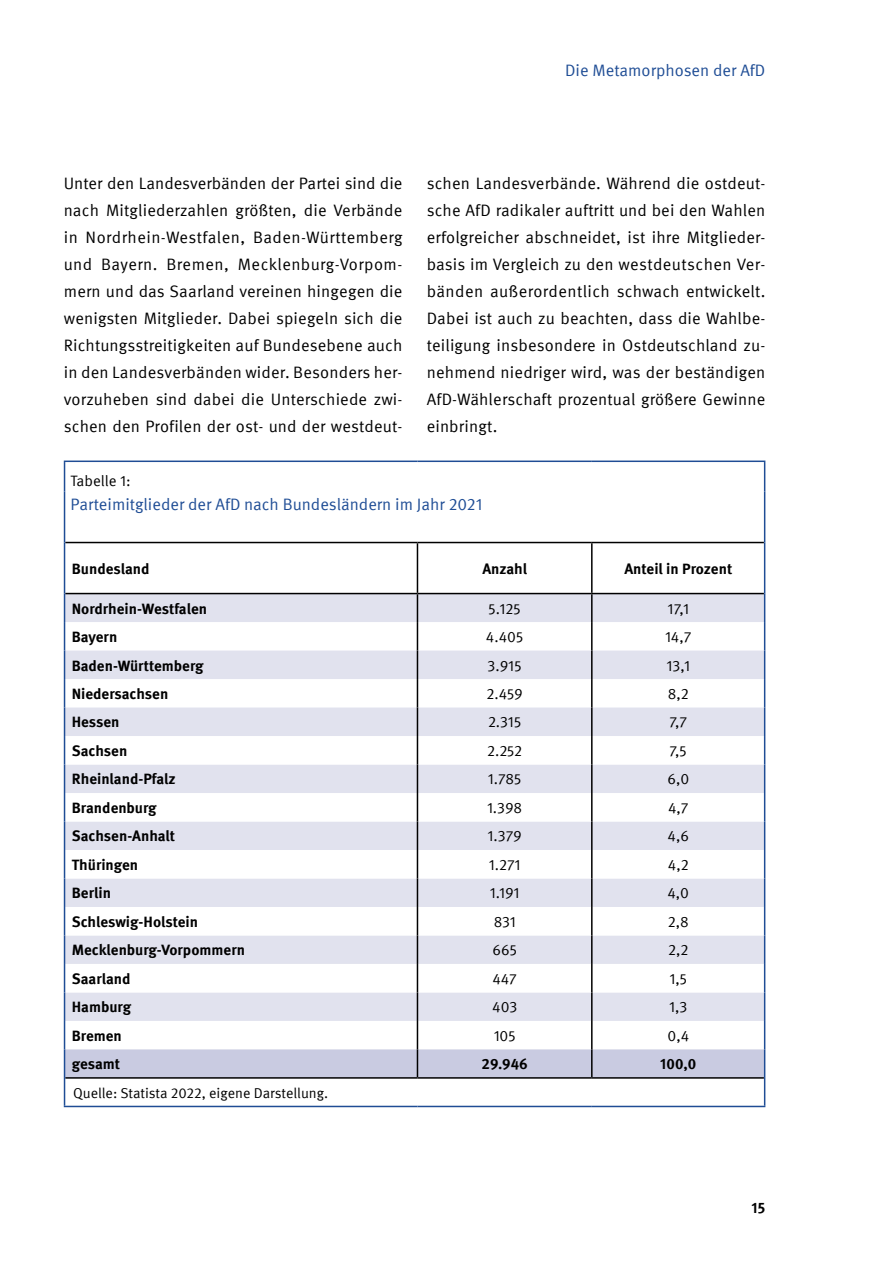
<style>
.page{position:relative;width:893px;height:1263px;background:#fff}
.page>*{position:absolute;margin:0;border:0;box-sizing:border-box;transform-origin:0 0}
.t1{font:16.5px/27px "Meta IGM";letter-spacing:.01em;color:#000;text-align:justify}
.t2{font:16.5px "Meta IGM";color:#1f4d95}
.t3{font:700 15px "Meta IGM";color:#000}
.t4{font:15px "Meta IGM";color:#000}
.t5{font:14.25px "Meta IGM";color:#000}
</style>
<div class="page">
<hr style="left:417px;top:543px;width:1px;height:50px;background:#000">
<hr style="left:591px;top:543px;width:2px;height:50px;background:#000">
<hr style="left:65px;top:542px;width:352px;height:1px;background:#000">
<hr style="left:417px;top:542px;width:175px;height:1px;background:#000">
<hr style="left:592px;top:542px;width:172px;height:1px;background:#000">
<hr style="left:64px;top:460px;width:353px;height:2px;background:#1f4d95">
<svg style="left:64px;top:462px;width:1px;height:29px"></svg>
<hr style="left:417px;top:460px;width:175px;height:2px;background:#1f4d95">
<hr style="left:592px;top:460px;width:173px;height:2px;background:#1f4d95">
<svg style="left:764px;top:462px;width:1px;height:29px"></svg>
<hr style="left:64px;top:491px;width:1px;height:51px;background:#1f4d95">
<hr style="left:764px;top:491px;width:1px;height:51px;background:#1f4d95">
<hr style="left:64px;top:542px;width:1px;height:51px;background:#1f4d95">
<hr style="left:764px;top:542px;width:1px;height:51px;background:#1f4d95">
<svg style="left:64px;top:593px;width:701px;height:513px"></svg>
<hr style="left:64px;top:1106px;width:353px;height:1px;background:#1f4d95">
<hr style="left:417px;top:1106px;width:175px;height:1px;background:#1f4d95">
<hr style="left:592px;top:1106px;width:173px;height:1px;background:#1f4d95">
<p class="t2" style="left:565px;top:58px;width:202px">Die Metamorphosen der AfD</p>
<p class="t1" style="left:64px;top:169px;width:340px">Unter den Landesverbänden der Partei sind die nach Mitgliederzahlen größten, die Verbände in Nordrhein-Westfalen, Baden-Württemberg und Bayern. Bremen, Mecklenburg-Vorpom&shy;mern und das Saarland vereinen hingegen die wenigsten Mitglieder. Dabei spiegeln sich die Richtungsstreitigkeiten auf Bundesebene auch in den Landesverbänden wider. Besonders her&shy;vorzuheben sind dabei die Unterschiede zwi&shy;schen den Profilen der ost- und der westdeut-</p>
<p class="t1" style="left:427px;top:169px;width:340px">schen Landesverbände. Während die ostdeut&shy;sche AfD radikaler auftritt und bei den Wahlen erfolgreicher abschneidet, ist ihre Mitglieder&shy;basis im Vergleich zu den westdeutschen Ver&shy;bänden außerordentlich schwach entwickelt.<br>Dabei ist auch zu beachten, dass die Wahlbe&shy;teiligung insbesondere in Ostdeutschland zu&shy;nehmend niedriger wird, was der beständigen AfD-Wählerschaft prozentual größere Gewinne einbringt.</p>
<p class="t4" style="left:71px;top:469px;width:62px">Tabelle 1:</p>
<p class="t2" style="left:71px;top:492px;width:413px">Parteimitglieder der AfD nach Bundesländern im Jahr 2021</p>
<p class="t3" style="left:72px;top:557px;width:79px">Bundesland</p>
<p class="t3" style="left:482px;top:557px;width:46px">Anzahl</p>
<p class="t3" style="left:624px;top:557px;width:109px">Anteil in Prozent</p>
<p class="t3" style="left:72px;top:597px;width:137px">Nordrhein-Westfalen</p>
<p class="t4" style="left:489px;top:597px;width:33px">5.125</p>
<p class="t4" style="left:667px;top:597px;width:23px">17,1</p>
<p class="t3" style="left:72px;top:625px;width:47px">Bayern</p>
<p class="t4" style="left:486px;top:625px;width:39px">4.405</p>
<p class="t4" style="left:665px;top:625px;width:28px">14,7</p>
<p class="t3" style="left:72px;top:653px;width:133px">Baden-Württemberg</p>
<p class="t4" style="left:488px;top:654px;width:36px">3.915</p>
<p class="t4" style="left:667px;top:654px;width:25px">13,1</p>
<p class="t3" style="left:72px;top:682px;width:98px">Niedersachsen</p>
<p class="t4" style="left:486px;top:682px;width:38px">2.459</p>
<p class="t4" style="left:668px;top:682px;width:22px">8,2</p>
<p class="t3" style="left:72px;top:710px;width:49px">Hessen</p>
<p class="t4" style="left:488px;top:711px;width:35px">2.315</p>
<p class="t4" style="left:669px;top:711px;width:19px">7,7</p>
<p class="t3" style="left:72px;top:739px;width:57px">Sachsen</p>
<p class="t4" style="left:487px;top:739px;width:37px">2.252</p>
<p class="t4" style="left:670px;top:739px;width:19px">7,5</p>
<p class="t3" style="left:72px;top:767px;width:105px">Rheinland-Pfalz</p>
<p class="t4" style="left:488px;top:768px;width:35px">1.785</p>
<p class="t4" style="left:667px;top:768px;width:23px">6,0</p>
<p class="t3" style="left:72px;top:796px;width:86px">Brandenburg</p>
<p class="t4" style="left:487px;top:796px;width:37px">1.398</p>
<p class="t4" style="left:668px;top:796px;width:22px">4,7</p>
<p class="t3" style="left:72px;top:824px;width:105px">Sachsen-Anhalt</p>
<p class="t4" style="left:488px;top:825px;width:36px">1.379</p>
<p class="t4" style="left:668px;top:825px;width:23px">4,6</p>
<p class="t3" style="left:72px;top:853px;width:68px">Thüringen</p>
<p class="t4" style="left:489px;top:853px;width:33px">1.271</p>
<p class="t4" style="left:668px;top:853px;width:22px">4,2</p>
<p class="t3" style="left:72px;top:881px;width:41px">Berlin</p>
<p class="t4" style="left:490px;top:882px;width:31px">1.191</p>
<p class="t4" style="left:667px;top:882px;width:23px">4,0</p>
<p class="t3" style="left:72px;top:910px;width:128px">Schleswig-Holstein</p>
<p class="t4" style="left:494px;top:910px;width:23px">831</p>
<p class="t4" style="left:668px;top:910px;width:22px">2,8</p>
<p class="t3" style="left:72px;top:938px;width:175px">Mecklenburg-Vorpommern</p>
<p class="t4" style="left:492px;top:939px;width:26px">665</p>
<p class="t4" style="left:668px;top:939px;width:22px">2,2</p>
<p class="t3" style="left:72px;top:967px;width:60px">Saarland</p>
<p class="t4" style="left:492px;top:967px;width:26px">447</p>
<p class="t4" style="left:669px;top:967px;width:19px">1,5</p>
<p class="t3" style="left:72px;top:995px;width:61px">Hamburg</p>
<p class="t4" style="left:492px;top:996px;width:27px">403</p>
<p class="t4" style="left:669px;top:996px;width:20px">1,3</p>
<p class="t3" style="left:72px;top:1024px;width:52px">Bremen</p>
<p class="t4" style="left:494px;top:1024px;width:24px">105</p>
<p class="t4" style="left:667px;top:1024px;width:23px">0,4</p>
<p class="t3" style="left:72px;top:1052px;width:50px">gesamt</p>
<p class="t3" style="left:482px;top:1052px;width:48px">29.946</p>
<p class="t3" style="left:660px;top:1052px;width:38px">100,0</p>
<p class="t5" style="left:73px;top:1082px;width:257px">Quelle: Statista 2022, eigene Darstellung.</p>
<p class="t3" style="left:752px;top:1196px;width:15px">15</p>
</div>
